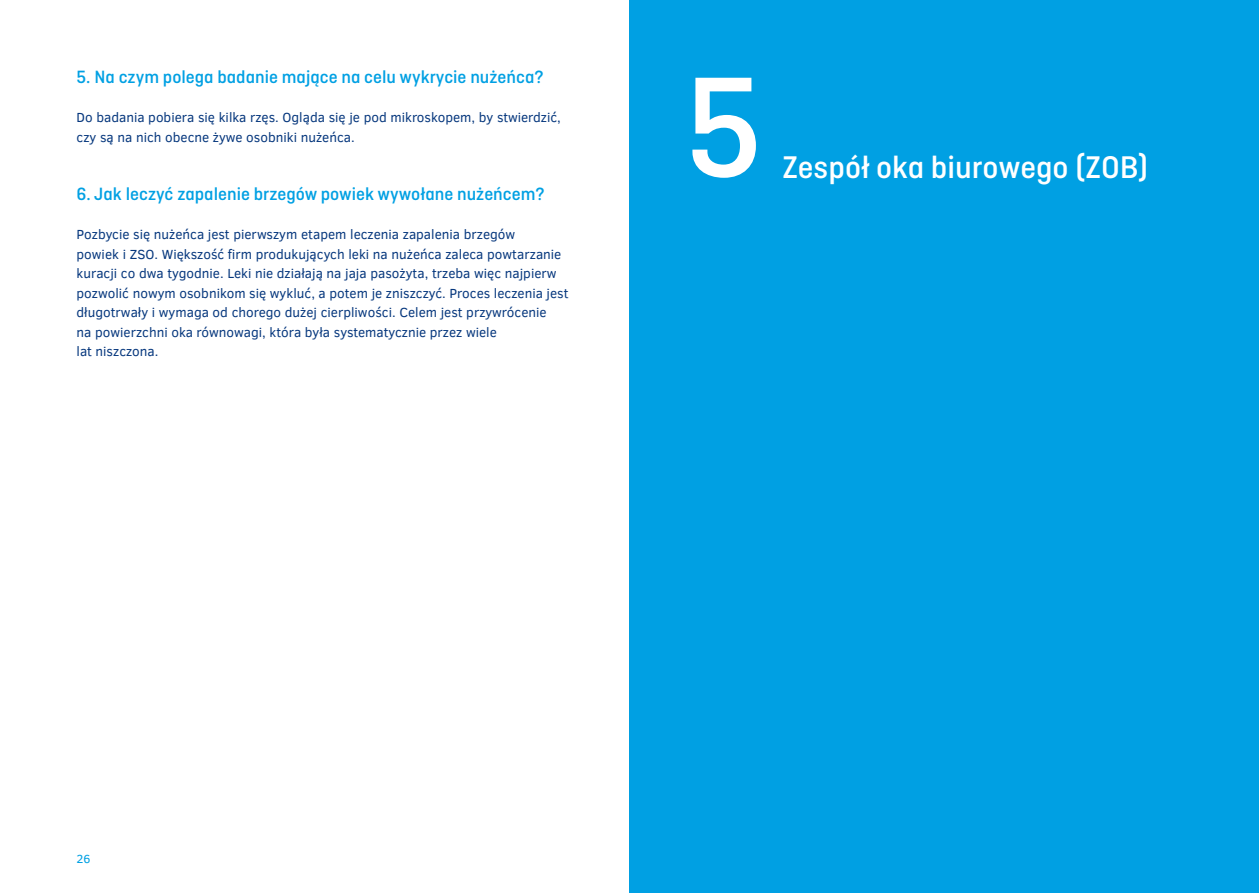
<style>
.page{position:relative;width:1259px;height:893px;background:#fff}
.page>*{position:absolute;margin:0;border:0;box-sizing:border-box;transform-origin:0 0}
.t1{font:500 150px "Ciutadella";color:#fff}
.t2{font:500 33px "Ciutadella";color:#fff}
.t3{font:500 18.75px "Ciutadella";color:#00a0e3}
.t4{font:13.5px/19.5px "Clear Sans";color:#06377d}
.t5{font:12px "Clear Sans";color:#00a0e3}
</style>
<div class="page">
<div style="left:629px;top:0;width:630px;height:893px;background:#00a0e3"></div>
<h3 class="t3" style="left:77px;top:69px;width:468px">5. Na czym polega badanie mające na celu wykrycie nużeńca?</h3>
<p class="t4" style="left:77px;top:108px;width:486px">Do badania pobiera się kilka rzęs. Ogląda się je pod mikroskopem, by stwierdzić, czy są na nich obecne żywe osobniki nużeńca.</p>
<h3 class="t3" style="left:77px;top:186px;width:469px">6. Jak leczyć zapalenie brzegów powiek wywołane nużeńcem?</h3>
<p class="t4" style="left:77px;top:225px;width:493px">Pozbycie się nużeńca jest pierwszym etapem leczenia zapalenia brzegów<br>powiek i ZSO. Większość firm produkujących leki na nużeńca zaleca powtarzanie kuracji co dwa tygodnie. Leki nie działają na jaja pasożyta, trzeba więc najpierw pozwolić nowym osobnikom się wykluć, a potem je zniszczyć. Proces leczenia jest długotrwały i wymaga od chorego dużej cierpliwości. Celem jest przywrócenie<br>na powierzchni oka równowagi, która była systematycznie przez wiele<br>lat niszczona.</p>
<h1 class="t1" style="left:685px;top:62px;width:79px">5</h1>
<h2 class="t2" style="left:782px;top:152px;width:367px">Zespół oka biurowego (ZOB)</h2>
<p class="t5" style="left:77px;top:852px;width:15px">26</p>
</div>
